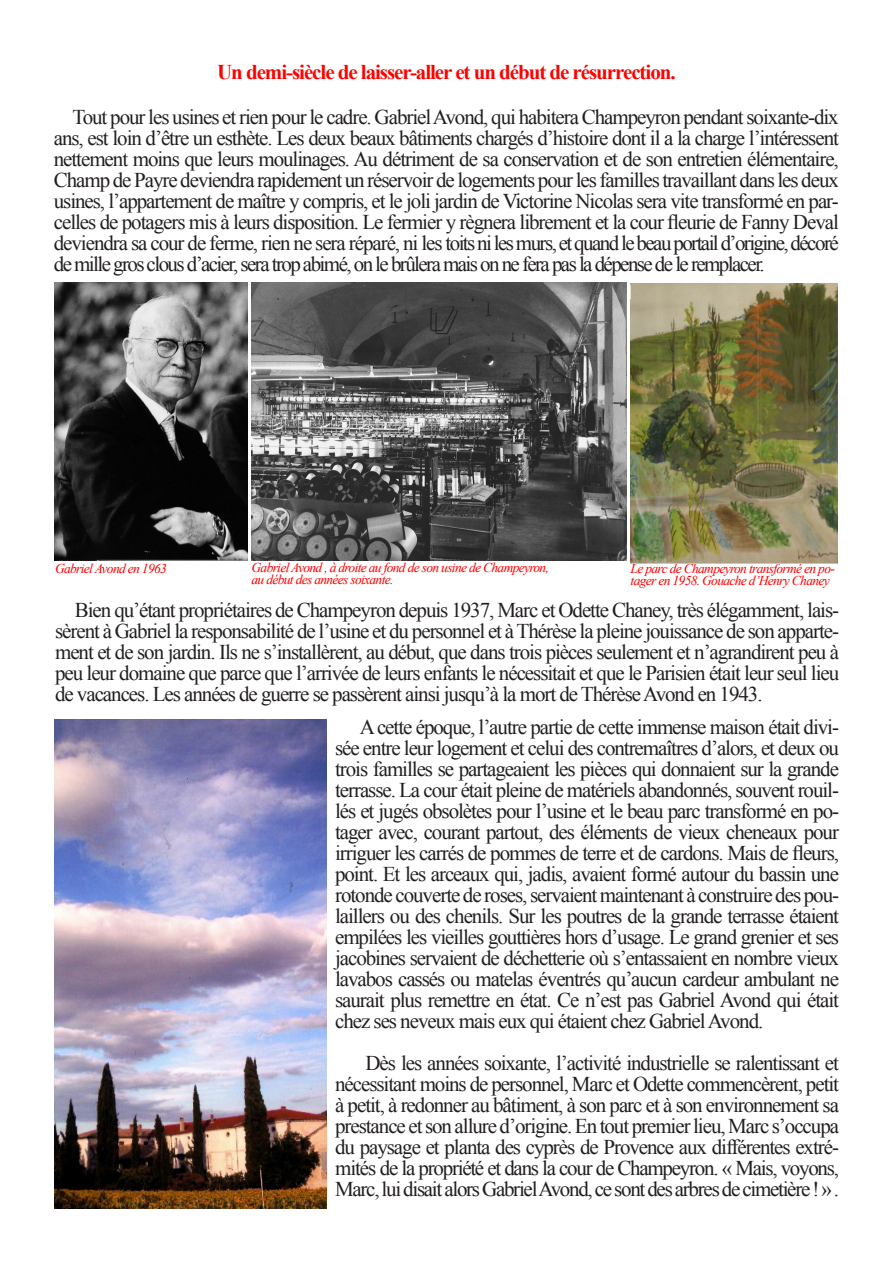
<style>
.page{position:relative;width:893px;height:1263px;background:#fff}
.page>*{position:absolute;margin:0;border:0;box-sizing:border-box;transform-origin:0 0}
.t1{font:21px/21px "Times New Roman";letter-spacing:-.06em;color:#231f20;text-align:justify}
.t2{font:700 21px "Times New Roman";letter-spacing:-.05em;color:#f00}
.t3{font:italic 13.5px "Times New Roman";letter-spacing:-.05em;color:#f00}
</style>
<div class="page">
<img style="left:252px;top:283px;width:375px;height:277px">
<img style="left:54px;top:283px;width:193px;height:277px">
<img style="left:55px;top:719px;width:272px;height:490px">
<img style="left:630px;top:284px;width:208px;height:279px">
<p class="t2" style="left:217px;top:60px;width:460px">Un demi-siècle de laisser-aller et un début de résurrection.</p>
<p class="t1" style="left:54px;top:106px;width:787px;text-indent:19px">Tout pour les usines et rien pour le cadre. Gabriel Avond, qui habitera Champeyron pendant soixante-dix ans, est loin d’être un esthète. Les deux beaux bâtiments chargés d’histoire dont il a la charge l’intéressent nettement moins que leurs moulinages. Au détriment de sa conservation et de son entretien élémentaire, Champ de Payre deviendra rapidement un réservoir de logements pour les familles travaillant dans les deux usines, l’appartement de maître y compris, et le joli jardin de Victorine Nicolas sera vite transformé en par&shy;celles de potagers mis à leurs disposition. Le fermier y règnera librement et la cour fleurie de Fanny Deval deviendra sa cour de ferme, rien ne sera réparé, ni les toits ni les murs, et quand le beau portail d’origine, décoré de mille gros clous d’acier, sera trop abimé, on le brûlera mais on ne fera pas la dépense de le remplacer.</p>
<p class="t3" style="left:55px;top:560px;width:113px">Gabriel Avond en 1963</p>
<p class="t3" style="left:252px;top:559px;width:299px">Gabriel Avond , à droite au fond de son usine de Champeyron,</p>
<p class="t3" style="left:252px;top:571px;width:143px">au début des années soixante.</p>
<p class="t3" style="left:631px;top:560px;width:206px">Le parc de Champeyron transformé en po-</p>
<p class="t3" style="left:631px;top:572px;width:201px">tager en 1958. Gouache d’Henry Chaney</p>
<p class="t1" style="left:55px;top:599px;width:786px;text-indent:20px">Bien qu’étant propriétaires de Champeyron depuis 1937, Marc et Odette Chaney, très élégamment, lais&shy;sèrent à Gabriel la responsabilité de l’usine et du personnel et à Thérèse la pleine jouissance de son apparte&shy;ment et de son jardin. Ils ne s’installèrent, au début, que dans trois pièces seulement et n’agrandirent peu à peu leur domaine que parce que l’arrivée de leurs enfants le nécessitait et que le Parisien était leur seul lieu de vacances. Les années de guerre se passèrent ainsi jusqu’à la mort de Thérèse Avond en 1943.</p>
<p class="t1" style="left:335px;top:716px;width:506px;text-indent:25px">A cette époque, l’autre partie de cette immense maison était divi&shy;sée entre leur logement et celui des contremaîtres d’alors, et deux ou trois familles se partageaient les pièces qui donnaient sur la grande terrasse. La cour était pleine de matériels abandonnés, souvent rouil&shy;lés et jugés obsolètes pour l’usine et le beau parc transformé en po&shy;tager avec, courant partout, des éléments de vieux cheneaux pour irriguer les carrés de pommes de terre et de cardons. Mais de fleurs, point. Et les arceaux qui, jadis, avaient formé autour du bassin une rotonde couverte de roses, servaient maintenant à construire des pou&shy;laillers ou des chenils. Sur les poutres de la grande terrasse étaient empilées les vieilles gouttières hors d’usage. Le grand grenier et ses jacobines servaient de déchetterie où s’entassaient en nombre vieux lavabos cassés ou matelas éventrés qu’aucun cardeur ambulant ne saurait plus remettre en état. Ce n’est pas Gabriel Avond qui était chez ses neveux mais eux qui étaient chez Gabriel Avond.</p>
<p class="t1" style="left:335px;top:1052px;width:506px;text-indent:30px">Dès les années soixante, l’activité industrielle se ralentissant et nécessitant moins de personnel, Marc et Odette commencèrent, petit à petit, à redonner au bâtiment, à son parc et à son environnement sa prestance et son allure d’origine. En tout premier lieu, Marc s’occupa du paysage et planta des cyprès de Provence aux différentes extré&shy;mités de la propriété et dans la cour de Champeyron. « Mais, voyons, Marc, lui disait alors Gabriel Avond, ce sont des arbres de cimetière ! » .</p>
</div>
